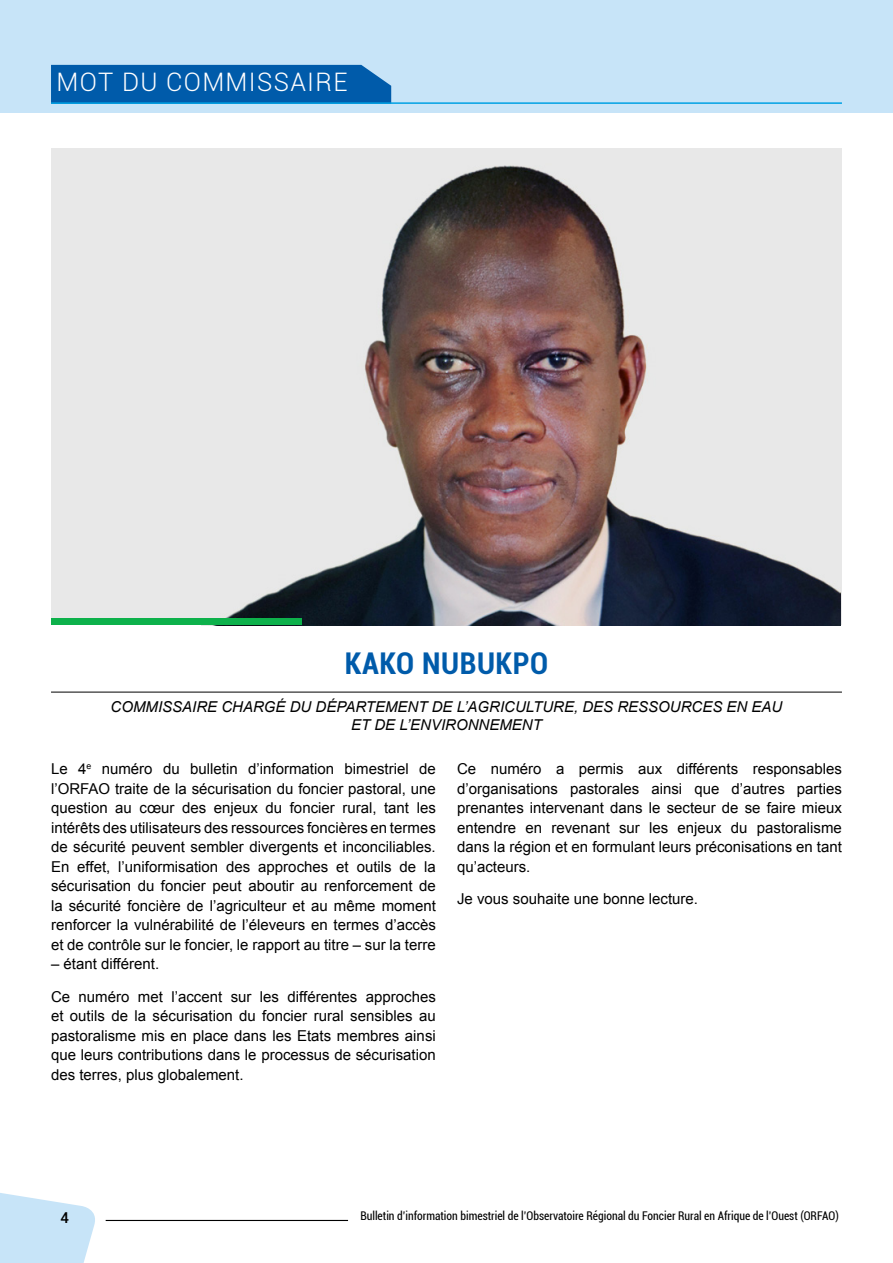
<style>
.page{position:relative;width:893px;height:1263px;background:#fff}
.page>*{position:absolute;margin:0;border:0;box-sizing:border-box;transform-origin:0 0}
.t1{font:700 condensed 30px "Roboto";letter-spacing:.02em;color:#005baa}
.t2{font:300 25.5px "Roboto";color:#fff}
.t3{font:15px/19.5px "Arial";color:#000;text-align:justify}
.t4{font:italic 15px "Arial";color:#000}
.t5{font:500 15px "Roboto";color:#000}
.t6{font:condensed 12px "Roboto";color:#000;scale:.96 1}
</style>
<div class="page">
<svg style="left:0;top:1193px;width:95px;height:70px;background:#cfe7f9"></svg>
<div style="left:0;top:0;width:893px;height:113px;background:#c7e4f8"></div>
<hr style="left:106px;top:1220px;width:242px;height:1px;background:#000">
<div style="left:51px;top:65px;width:340px;height:37px;background:#005baa"></div>
<hr style="left:51px;top:102px;width:791px;height:2px;background:#00a1e4">
<div style="left:51px;top:149px;width:791px;height:476px;background:#e8e8e8"></div>
<img style="left:225px;top:165px;width:615px;height:460px">
<hr style="left:51px;top:692px;width:791px;height:1px;background:#000">
<div style="left:51px;top:618px;width:251px;height:7px;background:#0db14b"></div>
<h2 class="t2" style="left:57px;top:64px;width:145px">MOT DU COMMISSAIRE</h2>
<h1 class="t1" style="left:345px;top:642px;width:203px">Kako NUBUKPO</h1>
<p class="t4" style="left:111px;top:696px;width:63px">COMMISSA</p>
<p class="t4" style="left:192px;top:696px;width:437px">IRE CHARGÉ DU DÉPA RTEMENT DE L’AGRIC ULTURE, DES RESS</p>
<p class="t4" style="left:658px;top:696px;width:45px">OURCES</p>
<p class="t4" style="left:726px;top:696px;width:57px">EN EAU</p>
<p class="t4" style="left:351px;top:714px;width:192px">ET DE L’ENVIRONNEMENT</p>
<p class="t3" style="left:51px;top:759px;width:386px">Le 4<sup>e</sup> numéro du bulletin d’information bimestriel de l’ORFAO traite de la sécurisation du foncier pastoral, une question au cœur des enjeux du foncier rural, tant les intérêts des utilisateurs des ressources foncières en termes de sécurité peuvent sembler divergents et inconciliables.<br>En effet, l’uniformisation des approches et outils de la sécurisation du foncier peut aboutir au renforcement de la sécurité foncière de l’agriculteur et au même moment renforcer la vulnérabilité de l’éleveurs en termes d’accès et de contrôle sur le foncier, le rapport au titre – sur la terre</p>
<p class="t3" style="left:51px;top:948px;width:386px;line-height:32.2px">– étant différent.<br>Ce numéro met l’accent sur les différentes approches</p>
<p class="t3" style="left:51px;top:1006px;width:386px">et outils de la sécurisation du foncier rural sensibles au pastoralisme mis en place dans les Etats membres ainsi que leurs contributions dans le processus de sécurisation des terres, plus globalement.</p>
<p class="t3" style="left:457px;top:759px;width:386px">Ce numéro a permis aux différents responsables d’organisations pastorales ainsi que d’autres parties prenantes intervenant dans le secteur de se faire mieux entendre en revenant sur les enjeux du pastoralisme dans la région et en formulant leurs préconisations en tant qu’acteurs.</p>
<p class="t3" style="left:457px;top:889px;width:242px">Je vous souhaite une bonne lecture.</p>
<p class="t5" style="left:61px;top:1207px;width:10px">4</p>
<p class="t6" style="left:360px;top:1207px;width:470px">Bulletin d’information bimestriel de l’Observatoire Régional du Foncier Rural en Afrique de l’Ouest (orfao</p>
<p class="t6" style="left:835px;top:1207px;width:5px">)</p>
</div>
